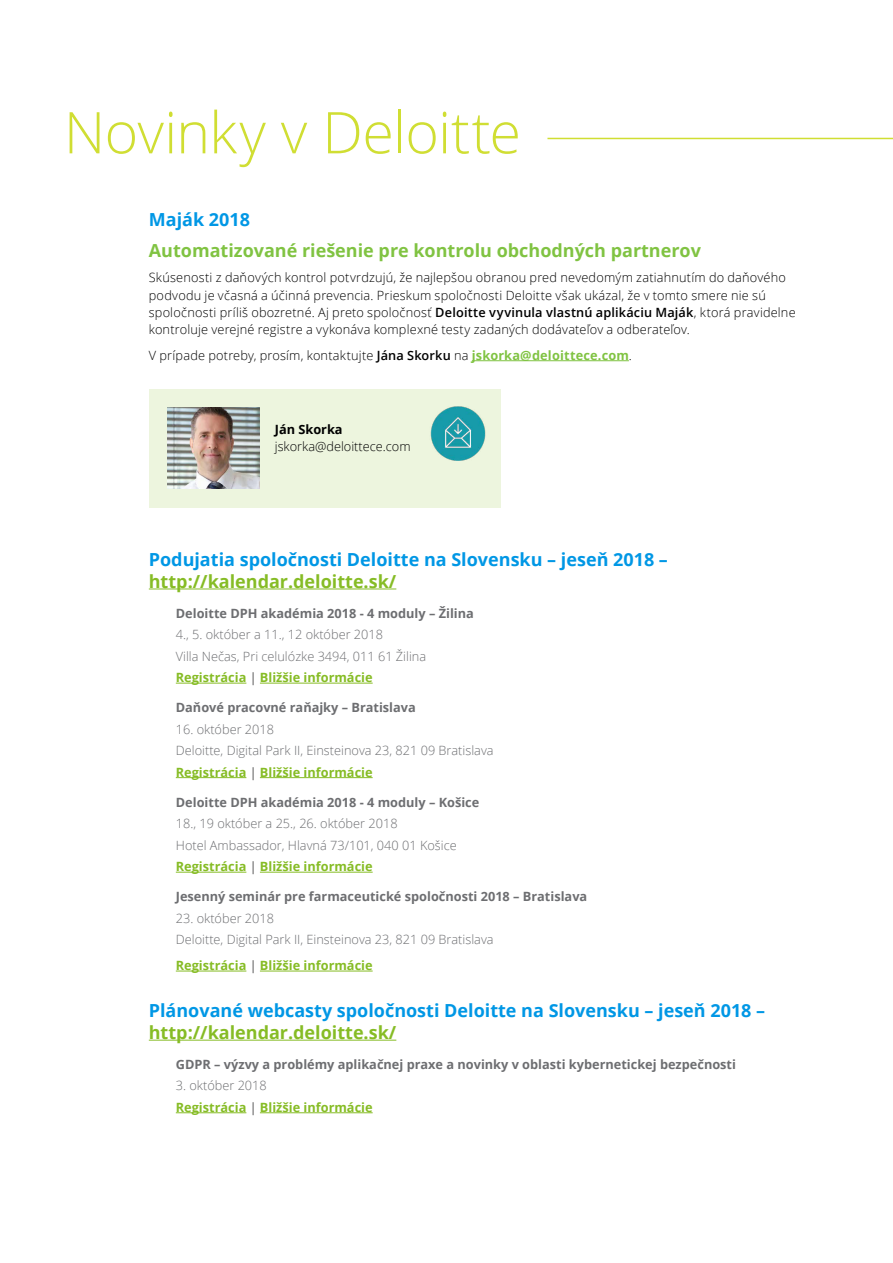
<style>
.page{position:relative;width:893px;height:1263px;background:#fff}
.page>*{position:absolute;margin:0;border:0;box-sizing:border-box;transform-origin:0 0}
.t1{font:300 57.6px "Open Sans";letter-spacing:-.015em;color:#d0de33}
.t2{font:700 18px "Open Sans";color:#0097e5}
.t3{font:700 18px "Open Sans";color:#86bc25}
.t4{font:700 18px "Open Sans";color:#80c342}
.t5{font:300 12.75px/17.2px "Open Sans";letter-spacing:.015em;color:#000}
.t6{font:300 12.75px/21.5px "Open Sans";color:#6d6e71}
.t7{font:700 12.75px "Open Sans";color:#6d6e71}
.t8{font:700 12.75px/21.5px "Open Sans";color:#86bc25}
.t9{font:700 12.75px "Open Sans";color:#000}
.s1{font-weight:600}
.s2{font-weight:700;color:#80c342}
.s3{font-weight:700;color:#86bc25}
.s4{color:#000}
.s5{font-weight:300;color:#000}
.s6{font-weight:300;color:#6d6e71}
</style>
<div class="page">
<hr style="left:472px;top:360px;width:157px;height:1px;background:#80c342">
<hr style="left:149px;top:588px;width:247px;height:1px;background:#86bc25">
<hr style="left:176px;top:683px;width:70px;height:1px;background:#86bc25">
<hr style="left:260px;top:683px;width:113px;height:1px;background:#86bc25">
<hr style="left:176px;top:777px;width:70px;height:1px;background:#86bc25">
<hr style="left:260px;top:777px;width:113px;height:1px;background:#86bc25">
<hr style="left:176px;top:872px;width:70px;height:1px;background:#86bc25">
<hr style="left:260px;top:872px;width:113px;height:1px;background:#86bc25">
<hr style="left:176px;top:971px;width:70px;height:1px;background:#86bc25">
<hr style="left:260px;top:971px;width:113px;height:1px;background:#86bc25">
<hr style="left:149px;top:1040px;width:247px;height:1px;background:#86bc25">
<hr style="left:176px;top:1112px;width:70px;height:1px;background:#86bc25">
<hr style="left:260px;top:1112px;width:113px;height:1px;background:#86bc25">
<hr style="left:547px;top:138px;width:346px;height:1px;background:#d0de33">
<div style="left:149px;top:390px;width:352px;height:118px;background:#edf5de"></div>
<img style="left:430px;top:406px;width:56px;height:55px">
<img style="left:168px;top:407px;width:91px;height:82px">
<h1 class="t1" style="left:64px;top:93px;width:459px">Novinky v Deloitte</h1>
<h2 class="t2" style="left:149px;top:207px;width:103px">Maják 2018</h2>
<h2 class="t4" style="left:149px;top:237px;width:554px">Automatizované riešenie pre kontrolu obchodných partnerov</h2>
<p class="t5" style="left:149px;top:269px;width:648px">Skúsenosti z daňových kontrol potvrdzujú, že najlepšou obranou pred nevedomým zatiahnutím do daňového podvodu je včasná a účinná prevencia. Prieskum spoločnosti Deloitte však ukázal, že v tomto smere nie sú spoločnosti príliš obozretné. Aj preto spoločnosť <span class="s1">Deloitte vyvinula vlastnú aplikáciu Maják</span>, ktorá pravidelne kontroluje verejné registre a vykonáva komplexné testy zadaných dodávateľov a odberateľov.</p>
<p class="t5" style="left:149px;top:346px;width:485px">V prípade potreby, prosím, kontaktujte <span class="s1">Jána Skorku</span> na <span class="s2">jskorka@deloittece.com</span>.</p>
<p class="t9" style="left:275px;top:420px;width:69px">Ján Skorka</p>
<p class="t5" style="left:275px;top:437px;width:137px">jskorka@deloittece.com</p>
<h2 class="t2" style="left:149px;top:547px;width:521px">Podujatia spoločnosti Deloitte na Slovensku – jeseň 2018 –</h2>
<h2 class="t3" style="left:149px;top:568px;width:249px">http://kalendar.deloitte.sk/</h2>
<p class="t7" style="left:176px;top:604px;width:299px">Deloitte DPH akadémia 2018 - 4 moduly – Žilina</p>
<p class="t6" style="left:176px;top:623px;width:252px">4., 5. október a 11., 12 október 2018<br>Villa Nečas, Pri celulózke 3494, 011 61 Žilina<br><span class="s3">Registrácia</span> <span class="s4">|</span> <span class="s3">Bližšie informácie</span></p>
<p class="t7" style="left:176px;top:698px;width:241px">Daňové pracovné raňajky – Bratislava</p>
<p class="t6" style="left:176px;top:718px;width:319px">16. október 2018<br>Deloitte, Digital Park II, Einsteinova 23, 821 09 Bratislava<br><span class="s3">Registrácia</span> <span class="s4">|</span> <span class="s3">Bližšie informácie</span></p>
<p class="t7" style="left:176px;top:793px;width:305px">Deloitte DPH akadémia 2018 - 4 moduly – Košice</p>
<p class="t6" style="left:176px;top:812px;width:282px">18., 19 október a 25., 26. október 2018<br>Hotel Ambassador, Hlavná 73/101, 040 01 Košice<br><span class="s3">Registrácia</span> <span class="s4">|</span> <span class="s3">Bližšie informácie</span></p>
<p class="t7" style="left:176px;top:887px;width:413px">Jesenný seminár pre farmaceutické spoločnosti 2018 – Bratislava</p>
<p class="t6" style="left:176px;top:907px;width:319px">23. október 2018<br>Deloitte, Digital Park II, Einsteinova 23, 821 09 Bratislava</p>
<p class="t8" style="left:176px;top:954px;width:198px">Registrácia <span class="s5">|</span> Bližšie informácie</p>
<h2 class="t2" style="left:149px;top:998px;width:618px">Plánované webcasty spoločnosti Deloitte na Slovensku – jeseň 2018 –</h2>
<h2 class="t3" style="left:149px;top:1019px;width:249px">http://kalendar.deloitte.sk/</h2>
<p class="t7" style="left:176px;top:1055px;width:562px">GDPR – výzvy a problémy aplikačnej praxe a novinky v oblasti kybernetickej bezpečnosti</p>
<p class="t8" style="left:176px;top:1075px;width:198px"><span class="s6">3. október 2018<br></span>Registrácia <span class="s5">|</span> Bližšie informácie</p>
</div>
